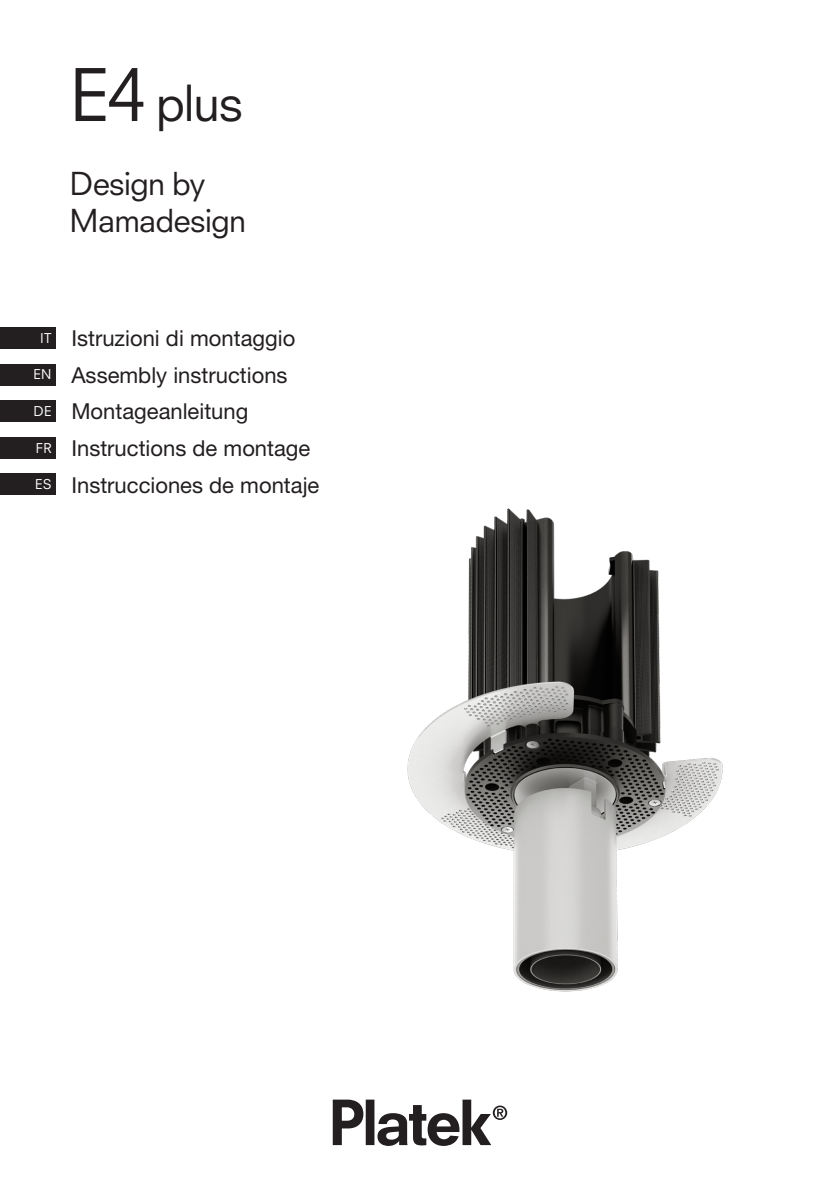
<style>
.page{position:relative;width:840px;height:1191px;background:#fff}
.page>*{position:absolute;margin:0;border:0;box-sizing:border-box;transform-origin:0 0}
.t1{font:48.4px "Neuzeit SLT Std";color:#231f20}
.t2{font:30.8px/37px "Neuzeit SLT Std";letter-spacing:-.025em;color:#231f20}
.t3{font:22px "Helvetica Neue LT Std";color:#231f20}
.t4{font:13.2px "Neuzeit SLT Std";letter-spacing:.03em;color:#fff}
.s1{font-size:70.4px}
</style>
<div class="page">
<div style="left:0;top:327px;width:56px;height:21px;background:#231f20"></div>
<div style="left:0;top:364px;width:56px;height:21px;background:#231f20"></div>
<div style="left:0;top:400px;width:56px;height:22px;background:#231f20"></div>
<div style="left:0;top:437px;width:56px;height:21px;background:#231f20"></div>
<div style="left:0;top:474px;width:56px;height:21px;background:#231f20"></div>
<svg style="left:332px;top:1099px;width:175px;height:47px"></svg>
<img style="left:407px;top:508px;width:316px;height:484px">
<p class="t1" style="left:70px;top:74px;width:175px"><span class="s1">E4</span> plus</p>
<p class="t2" style="left:70px;top:165px;width:178px">Design by<br>Mamadesign</p>
<p class="t4" style="left:40px;top:330px;width:13px">IT</p>
<p class="t4" style="left:33px;top:366px;width:19px">EN</p>
<p class="t4" style="left:33px;top:403px;width:20px">DE</p>
<p class="t4" style="left:36px;top:440px;width:17px">FR</p>
<p class="t4" style="left:35px;top:476px;width:18px">ES</p>
<p class="t3" style="left:71px;top:325px;width:225px">Istruzioni di montaggio</p>
<p class="t3" style="left:71px;top:362px;width:217px">Assembly instructions</p>
<p class="t3" style="left:71px;top:398px;width:178px">Montageanleitung</p>
<p class="t3" style="left:71px;top:435px;width:240px">Instructions de montage</p>
<p class="t3" style="left:71px;top:472px;width:249px">Instrucciones de montaje</p>
</div>
